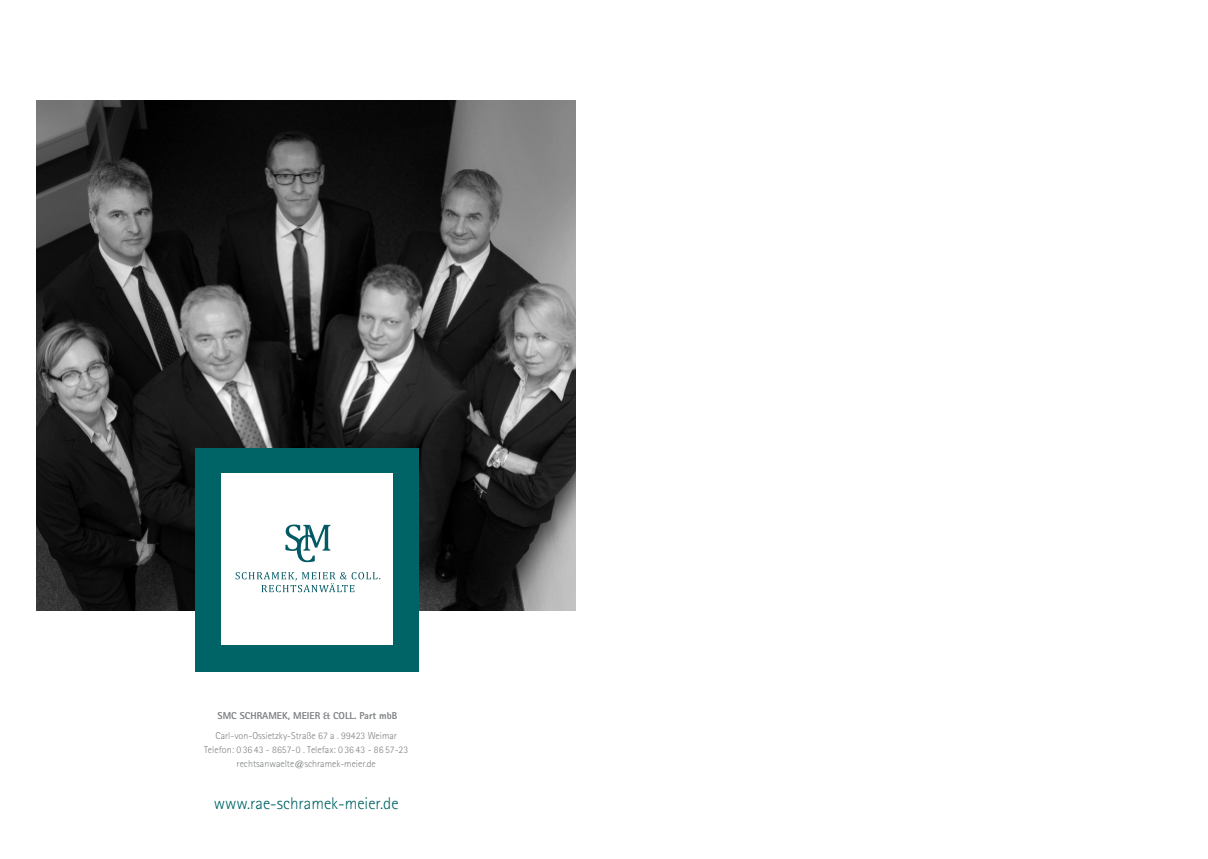
<style>
.page{position:relative;width:1208px;height:859px;background:#fff}
.page>*{position:absolute;margin:0;border:0;box-sizing:border-box;transform-origin:0 0}
.t1{font:300 17px "Rotis Sans Serif";color:#006467}
.t2{font:300 10px/14px "Rotis Sans Serif";color:#7e8083;text-align:center}
.t3{font:800 10px "Rotis Sans Serif";color:#7e8083}
</style>
<div class="page">
<img style="left:37px;top:101px;width:538px;height:509px">
<div style="left:195px;top:448px;width:223px;height:223px;background:#006467"></div>
<div style="left:222px;top:474px;width:171px;height:171px;background:#fff"></div>
<svg style="left:236px;top:572px;width:144px;height:20px"></svg>
<svg style="left:285px;top:524px;width:45px;height:38px"></svg>
<p class="t3" style="left:217px;top:712px;width:181px">SMC SCHRAMEK, MEIER &amp; COLL. Part mbB</p>
<p class="t2" style="left:204px;top:729px;width:205px">Carl-von-Ossietzky-Straße 67 a . 99423 Weimar<br>Telefon: 0 36 43 - 8657-0 . Telefax: 0 36 43 - 86 57-23 rechtsanwaelte@schramek-meier.de</p>
<h1 class="t1" style="left:214px;top:797px;width:186px">www.rae-schramek-meier.de</h1>
</div>
